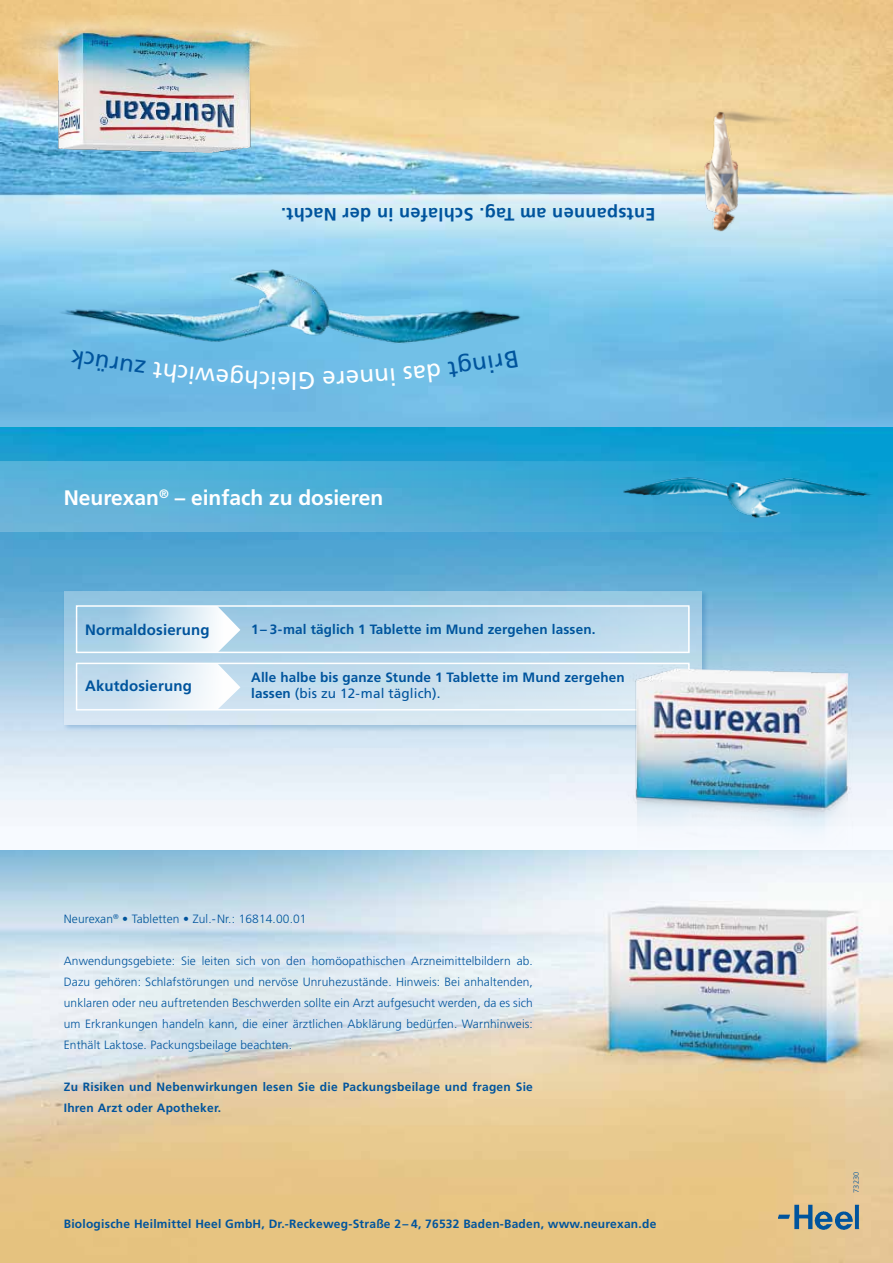
<style>
.page{position:relative;width:893px;height:1263px;background:#fff}
.page>*{position:absolute;margin:0;border:0;box-sizing:border-box;transform-origin:0 0}
.t1{font:24px "Frutiger LT";color:#fff}
.t2{font:700 21px "Frutiger LT";color:#fff}
.t3{font:700 18px "Frutiger LT";letter-spacing:.02em;color:#00549d}
.t4{font:700 15px "Frutiger LT";letter-spacing:.01em;color:#00549d}
.t5{font:700 13.5px/16.2px "Frutiger LT";letter-spacing:.01em;color:#00549d}
.t6{font:300 12px/21px "Frutiger LT";letter-spacing:.01em;color:#00549d;text-align:justify}
.t7{font:700 12px/21px "Frutiger LT";letter-spacing:.02em;color:#00549d}
.t8{font:300 7.5px "Frutiger LT";letter-spacing:.01em;color:#00549d}
.s1{font-weight:400}
</style>
<div class="page">
<img style="left:0;top:0;width:893px;height:826px">
<svg style="left:0;top:850px;width:893px;height:413px;background:#dad2bc"></svg>
<svg style="left:0;top:461px;width:893px;height:70px;background:#51aed7"></svg>
<div style="left:62px;top:589px;width:647px;height:143px;background:#00549d;opacity:.75"></div>
<div style="left:64px;top:591px;width:638px;height:134px;background:linear-gradient(to bottom,#8fc3e0,#dae8f3)"></div>
<svg style="left:122px;top:608px;width:79px;height:42px;background:#c5deed"></svg>
<svg style="left:201px;top:608px;width:486px;height:42px;background:#b3d5e9"></svg>
<div style="left:76px;top:605px;width:614px;height:48px;border:2px solid #fff"></div>
<svg style="left:122px;top:666px;width:79px;height:41px;background:#dae9f3"></svg>
<svg style="left:201px;top:666px;width:412px;height:41px;background:#cee2f0"></svg>
<div style="left:76px;top:663px;width:614px;height:47px;border:2px solid #fff"></div>
<img style="left:778px;top:1205px;width:82px;height:25px">
<img style="left:605px;top:457px;width:282px;height:76px">
<img style="left:613px;top:657px;width:260px;height:184px">
<img style="left:678px;top:97px;width:150px;height:150px">
<img style="left:13px;top:16px;width:310px;height:176px">
<img style="left:34px;top:240px;width:519px;height:140px">
<svg style="left:403px;top:363px;width:38px;height:19px"></svg>
<div style="left:448px;top:351px;width:70px;height:26px;background:#72c0e7"></div>
<div style="left:153px;top:362px;width:137px;height:27px;background:#6bb8e4"></div>
<svg style="left:300px;top:372px;width:14px;height:17px"></svg>
<svg style="left:323px;top:368px;width:72px;height:17px"></svg>
<div style="left:69px;top:349px;width:77px;height:24px;background:#69b7e2"></div>
<h3 class="t3" style="left:656px;top:224px;width:376px;rotate:-180deg">Entspannen am Tag. Schlafen in der Nacht.</h3>
<h1 class="t1" style="left:298px;top:394px;width:8px;rotate:-180deg">l</h1>
<h2 class="t2" style="left:64px;top:485px;width:321px">Neurexan<sup>®</sup> – einfach zu dosieren</h2>
<p class="t4" style="left:85px;top:621px;width:126px">Normaldosierung</p>
<p class="t5" style="left:251px;top:621px;width:346px">1– 3-mal täglich 1 Tablette im Mund zergehen lassen.</p>
<p class="t4" style="left:85px;top:677px;width:108px">Akutdosierung</p>
<p class="t5" style="left:251px;top:669px;width:375px">Alle halbe bis ganze Stunde 1 Tablette im Mund zergehen lassen <span class="s1">(bis zu 12-mal täglich).</span></p>
<p class="t6" style="left:64px;top:909px;width:244px">Neurexan<sup>®</sup> • Tabletten • Zul.-Nr.: 16814.00.01</p>
<p class="t6" style="left:64px;top:951px;width:471px">Anwendungsgebiete: Sie leiten sich von den homöopathischen Arzneimittelbildern ab.<br>Dazu gehören: Schlafstörungen und nervöse Unruhezustände. Hinweis: Bei anhaltenden, unklaren oder neu auftretenden Beschwerden sollte ein Arzt aufgesucht werden, da es sich um Erkrankungen handeln kann, die einer ärztlichen Abklärung bedürfen. Warnhinweis:<br>Enthält Laktose. Packungsbeilage beachten.</p>
<p class="t7" style="left:64px;top:1077px;width:471px">Zu Risiken und Nebenwirkungen lesen Sie die Packungsbeilage und fragen Sie<br>Ihren Arzt oder Apotheker.</p>
<p class="t7" style="left:64px;top:1213px;width:594px">Biologische Heilmittel Heel GmbH, Dr.-Reckeweg-Straße 2– 4, 76532 Baden-Baden, www.neurexan.de</p>
<p class="t8" style="left:852px;top:1193px;width:23px;rotate:-90deg">73230</p>
</div>
